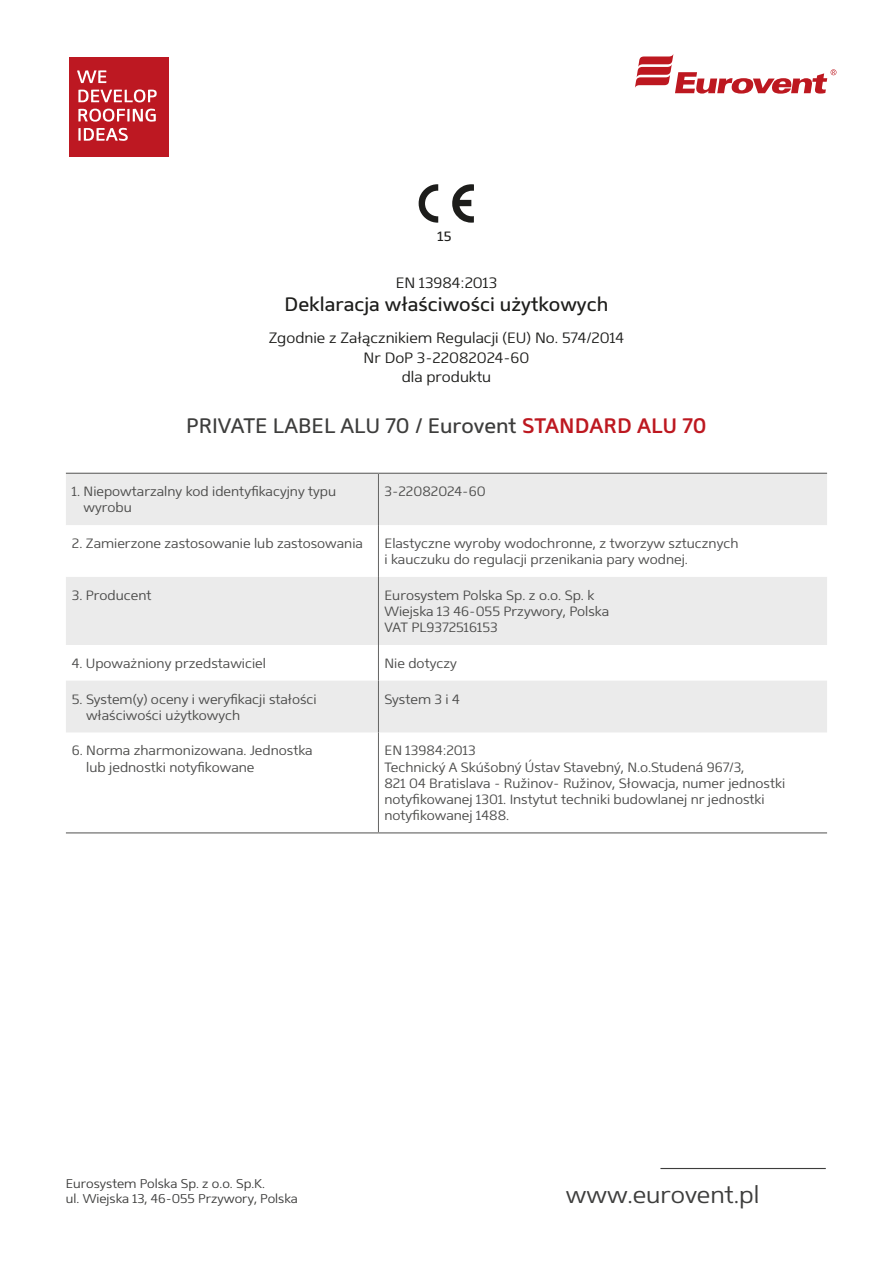
<style>
.page{position:relative;width:893px;height:1263px;background:#fff}
.page>*{position:absolute;margin:0;border:0;box-sizing:border-box;transform-origin:0 0}
.t1{font:300 24px "Mentone";color:#3d3d3c}
.Tytul3{font:21px "Mentone";color:#3d3d3c}
.Tytul1{font:19.5px "Mentone";color:#1d1d1b}
.Tytul2{font:300 15px "Mentone";color:#1d1d1b}
.tabela{font:300 13.5px/16.2px "Mentone";color:#4b4b4a}
.t2{font:13.5px "Mentone";color:#1d1d1b}
.t3{font:300 12.75px/15.3px "Mentone";color:#3d3d3c}
.s1{font-weight:600;color:#bd1820}
</style>
<div class="page">
<svg style="left:635px;top:54px;width:201px;height:40px"></svg>
<hr style="left:660px;top:1168px;width:166px;height:1px;background:#3d3d3c">
<svg style="left:69px;top:57px;width:100px;height:100px;background:#c5353d"></svg>
<svg style="left:419px;top:184px;width:55px;height:39px"></svg>
<svg style="left:66px;top:474px;width:761px;height:258px;fill:#ebebeb"></svg>
<hr style="left:378px;top:474px;width:1px;height:51px;background:#646463">
<hr style="left:378px;top:525px;width:1px;height:52px;background:#646463">
<hr style="left:378px;top:577px;width:1px;height:68px;background:#646463">
<hr style="left:378px;top:645px;width:1px;height:36px;background:#646463">
<hr style="left:378px;top:681px;width:1px;height:51px;background:#646463">
<hr style="left:378px;top:732px;width:1px;height:100px;background:#646463">
<hr style="left:66px;top:473px;width:312px;height:1px;background:#646463">
<hr style="left:378px;top:473px;width:449px;height:1px;background:#646463">
<hr style="left:66px;top:832px;width:312px;height:1px;background:#646463">
<hr style="left:378px;top:832px;width:449px;height:1px;background:#646463">
<p class="t2" style="left:437px;top:228px;width:16px">15</p>
<p class="Tytul2" style="left:396px;top:273px;width:103px">EN 13984:2013</p>
<p class="Tytul1" style="left:285px;top:293px;width:325px">Deklaracja właściwości użytkowych</p>
<p class="Tytul2" style="left:269px;top:329px;width:357px">Zgodnie z Załącznikiem Regulacji (EU) No. 574/2014</p>
<p class="Tytul2" style="left:364px;top:349px;width:167px">Nr DoP 3-22082024-60</p>
<p class="Tytul2" style="left:402px;top:368px;width:91px">dla produktu</p>
<p class="Tytul3" style="left:186px;top:413px;width:522px">PRIVATE LABEL ALU 70 / Eurovent <span class="s1">STANDARD ALU 70</span></p>
<p class="tabela" style="left:84px;top:483px;width:254px;text-indent:-12px">1. Niepowtarzalny kod identyfikacyjny typu wyrobu</p>
<p class="tabela" style="left:384px;top:483px;width:103px">3-22082024-60</p>
<p class="tabela" style="left:72px;top:535px;width:293px">2. Zamierzone zastosowanie lub zastosowania</p>
<p class="tabela" style="left:384px;top:535px;width:355px">Elastyczne wyroby wodochronne, z tworzyw sztucznych i kauczuku do regulacji przenikania pary wodnej.</p>
<p class="tabela" style="left:72px;top:587px;width:81px">3. Producent</p>
<p class="tabela" style="left:384px;top:587px;width:211px">Eurosystem Polska Sp. z o.o. Sp. k</p>
<p class="tabela" style="left:384px;top:603px;width:226px">Wiejska 13 46-055 Przywory, Polska</p>
<p class="tabela" style="left:384px;top:619px;width:115px">VAT PL9372516153</p>
<p class="tabela" style="left:72px;top:655px;width:196px">4. Upoważniony przedstawiciel</p>
<p class="tabela" style="left:384px;top:655px;width:74px">Nie dotyczy</p>
<p class="tabela" style="left:86px;top:691px;width:232px;text-indent:-14px">5. System(y) oceny i weryfikacji stałości właściwości użytkowych</p>
<p class="tabela" style="left:384px;top:691px;width:77px">System 3 i 4</p>
<p class="tabela" style="left:86px;top:742px;width:228px;text-indent:-14px">6. Norma zharmonizowana. Jednostka lub jednostki notyfikowane</p>
<p class="tabela" style="left:384px;top:742px;width:93px">EN 13984:2013</p>
<p class="tabela" style="left:384px;top:759px;width:402px">Technický A Skúšobný Ústav Stavebný, N.o.Studená 967/3,<br>821 04 Bratislava - Ružinov- Ružinov, Słowacja, numer jednostki notyfikowanej 1301. Instytut techniki budowlanej nr jednostki notyfikowanej 1488.</p>
<p class="t3" style="left:66px;top:1176px;width:233px">Eurosystem Polska Sp. z o.o. Sp.K.<br>ul. Wiejska 13, 46-055 Przywory, Polska</p>
<h1 class="t1" style="left:566px;top:1181px;width:195px">www.eurovent.pl</h1>
</div>
